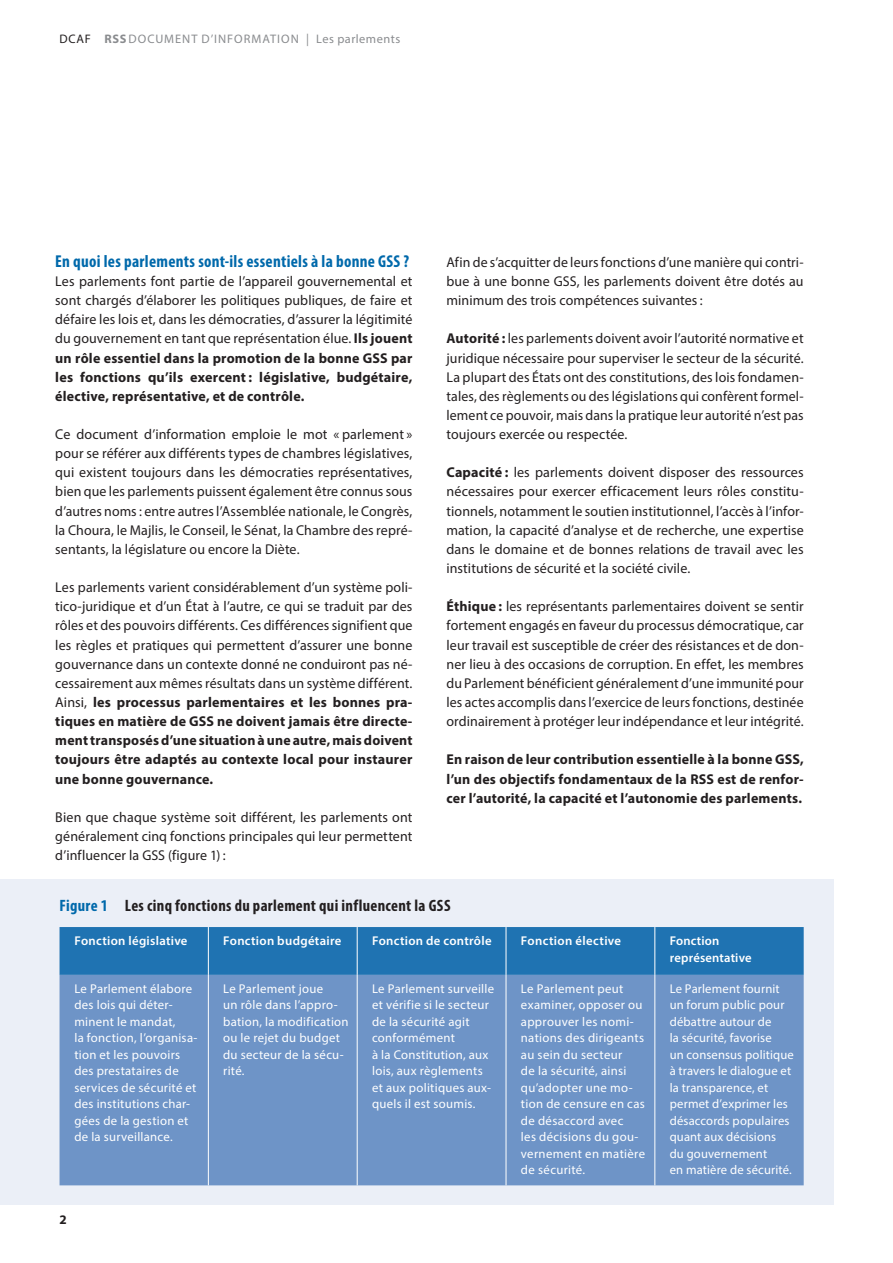
<style>
.page{position:relative;width:893px;height:1263px;background:#fff}
.page>*{position:absolute;margin:0;border:0;box-sizing:border-box;transform-origin:0 0}
._1_Titel{font:700 condensed 17.25px "Myriad Pro";letter-spacing:.015em;color:#0069ab}
._5_Graf_Tab_GS{font:700 condensed 16.5px "Myriad Pro";letter-spacing:.02em;color:#231f20}
._2_GS{font:14.25px/19.2px "Myriad Pro";letter-spacing:.005em;color:#231f20;text-align:justify}
._2_GS-2{font:700 14.25px/19.2px "Myriad Pro";letter-spacing:.01em;color:#231f20;text-align:justify}
.t1{font:700 13.2px "Myriad Pro";color:#231f20}
._5_Graf_Tab_GS-2{font:12.75px/16.5px "Myriad Pro";letter-spacing:.02em;color:#fff}
._5_Graf_Tab_GS-3{font:600 12.75px/16.5px "Myriad Pro";letter-spacing:.025em;color:#fff}
.t2{font:12.3px "Myriad Pro";letter-spacing:.07em;color:#8a8c8f}
.s1{color:#231f20}
.s2{font-weight:700}
.s3{color:#0069ab}
</style>
<div class="page">
<div style="left:0;top:879px;width:833px;height:325px;background:#ebeff7"></div>
<div style="left:60px;top:927px;width:744px;height:48px;background:#1f73b2"></div>
<div style="left:60px;top:975px;width:744px;height:210px;background:#6e94c7"></div>
<hr style="left:208px;top:927px;width:1px;height:48px;background:#fff">
<hr style="left:357px;top:927px;width:1px;height:48px;background:#fff">
<hr style="left:506px;top:927px;width:1px;height:48px;background:#fff">
<hr style="left:654px;top:927px;width:1px;height:48px;background:#fff">
<hr style="left:208px;top:975px;width:1px;height:210px;background:#fff">
<hr style="left:357px;top:975px;width:1px;height:210px;background:#fff">
<hr style="left:506px;top:975px;width:1px;height:210px;background:#fff">
<hr style="left:654px;top:975px;width:1px;height:210px;background:#fff">
<p class="t2" style="left:60px;top:32px;width:342px"><span class="s1">DCAF</span> <span class="s2">RSS</span>DOCUMENT D’INFORMATION | Les parlements</p>
<p class="_1_Titel" style="left:55px;top:250px;width:355px">En quoi les parlements sont-ils essentiels à la bonne GSS ?</p>
<p class="_2_GS" style="left:55px;top:271px;width:359px">Les parlements font partie de l’appareil gouvernemental et sont chargés d’élaborer les politiques publiques, de faire et défaire les lois et, dans les démocraties, d’assurer la légitimité du gouvernement en tant que représentation élue. <span class="s2">Ils jouent un rôle essentiel dans la promotion de la bonne GSS par les fonctions qu’ils exercent : législative, budgétaire, élective, représentative, et de contrôle.</span></p>
<p class="_2_GS" style="left:55px;top:424px;width:359px">Ce document d’information emploie le mot « parlement » pour se référer aux différents types de chambres législatives, qui existent toujours dans les démocraties représentatives, bien que les parlements puissent également être connus sous d’autres noms : entre autres l’Assemblée nationale, le Congrès, la Choura, le Majlis, le Conseil, le Sénat, la Chambre des repré&shy;sentants, la législature ou encore la Diète.</p>
<p class="_2_GS" style="left:55px;top:577px;width:359px">Les parlements varient considérablement d’un système poli&shy;tico-juridique et d’un État à l’autre, ce qui se traduit par des rôles et des pouvoirs différents. Ces différences signifient que les règles et pratiques qui permettent d’assurer une bonne gouvernance dans un contexte donné ne conduiront pas né&shy;cessairement aux mêmes résultats dans un système différent.<br>Ainsi, <span class="s2">les processus parlementaires et les bonnes pra&shy;tiques en matière de GSS ne doivent jamais être directe&shy;ment transposés d’une situation à une autre, mais doivent toujours être adaptés au contexte local pour instaurer une bonne gouvernance.</span></p>
<p class="_2_GS" style="left:55px;top:807px;width:359px">Bien que chaque système soit différent, les parlements ont généralement cinq fonctions principales qui leur permettent d’influencer la GSS (figure 1) :</p>
<p class="_2_GS" style="left:446px;top:252px;width:359px">Afin de s’acquitter de leurs fonctions d’une manière qui contri&shy;bue à une bonne GSS, les parlements doivent être dotés au minimum des trois compétences suivantes :</p>
<p class="_2_GS" style="left:446px;top:329px;width:359px"><span class="s2">Autorité :</span> les parlements doivent avoir l’autorité normative et juridique nécessaire pour superviser le secteur de la sécurité.<br>La plupart des États ont des constitutions, des lois fondamen&shy;tales, des règlements ou des législations qui confèrent formel&shy;lement ce pouvoir, mais dans la pratique leur autorité n’est pas toujours exercée ou respectée.</p>
<p class="_2_GS" style="left:446px;top:463px;width:359px"><span class="s2">Capacité :</span> les parlements doivent disposer des ressources nécessaires pour exercer efficacement leurs rôles constitu&shy;tionnels, notamment le soutien institutionnel, l’accès à l’infor&shy;mation, la capacité d’analyse et de recherche, une expertise dans le domaine et de bonnes relations de travail avec les institutions de sécurité et la société civile.</p>
<p class="_2_GS" style="left:446px;top:597px;width:359px"><span class="s2">Éthique :</span> les représentants parlementaires doivent se sentir fortement engagés en faveur du processus démocratique, car leur travail est susceptible de créer des résistances et de don&shy;ner lieu à des occasions de corruption. En effet, les membres du Parlement bénéficient généralement d’une immunité pour les actes accomplis dans l’exercice de leurs fonctions, destinée ordinairement à protéger leur indépendance et leur intégrité.</p>
<p class="_2_GS-2" style="left:446px;top:749px;width:359px">En raison de leur contribution essentielle à la bonne GSS, l’un des objectifs fondamentaux de la RSS est de renfor&shy;cer l’autorité, la capacité et l’autonomie des parlements.</p>
<p class="_5_Graf_Tab_GS" style="left:60px;top:895px;width:392px"><span class="s3">Figure 1</span> Les cinq fonctions du parlement qui influencent la GSS</p>
<p class="_5_Graf_Tab_GS-3" style="left:74px;top:932px;width:115px">Fonction législative</p>
<p class="_5_Graf_Tab_GS-3" style="left:223px;top:932px;width:120px">Fonction budgétaire</p>
<p class="_5_Graf_Tab_GS-3" style="left:372px;top:932px;width:121px">Fonction de contrôle</p>
<p class="_5_Graf_Tab_GS-3" style="left:521px;top:932px;width:102px">Fonction élective</p>
<p class="_5_Graf_Tab_GS-3" style="left:670px;top:932px;width:83px">Fonction représentative</p>
<p class="_5_Graf_Tab_GS-2" style="left:74px;top:980px;width:125px">Le Parlement élabore des lois qui déter&shy;minent le mandat,<br>la fonction, l’organisa&shy;tion et les pouvoirs des prestataires de services de sécurité et des institutions char&shy;gées de la gestion et de la surveillance.</p>
<p class="_5_Graf_Tab_GS-2" style="left:223px;top:980px;width:127px">Le Parlement joue<br>un rôle dans l’appro&shy;bation, la modification ou le rejet du budget du secteur de la sécu&shy;rité.</p>
<p class="_5_Graf_Tab_GS-2" style="left:372px;top:980px;width:124px">Le Parlement surveille et vérifie si le secteur de la sécurité agit conformément<br>à la Constitution, aux lois, aux règlements et aux politiques aux&shy;quels il est soumis.</p>
<p class="_5_Graf_Tab_GS-2" style="left:521px;top:980px;width:126px">Le Parlement peut examiner, opposer ou approuver les nomi&shy;nations des dirigeants au sein du secteur<br>de la sécurité, ainsi qu’adopter une mo&shy;tion de censure en cas de désaccord avec<br>les décisions du gou&shy;vernement en matière de sécurité.</p>
<p class="_5_Graf_Tab_GS-2" style="left:670px;top:980px;width:126px">Le Parlement fournit un forum public pour débattre autour de<br>la sécurité, favorise<br>un consensus politique à travers le dialogue et la transparence, et permet d’exprimer les désaccords populaires quant aux décisions<br>du gouvernement<br>en matière de sécurité.</p>
<p class="t1" style="left:60px;top:1210px;width:9px">2</p>
</div>
